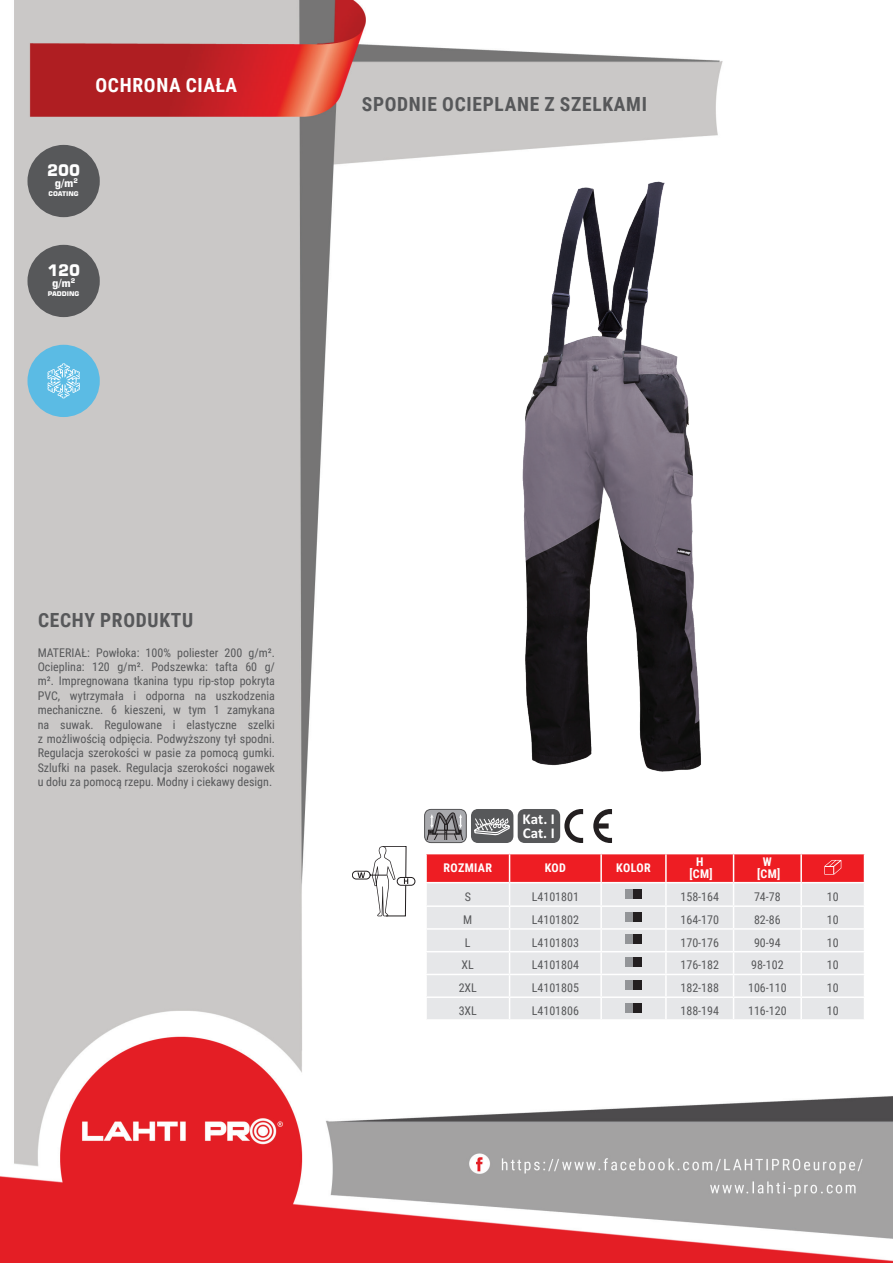
<style>
.page{position:relative;width:893px;height:1263px;background:#fff}
.page>*{position:absolute;margin:0;border:0;box-sizing:border-box;transform-origin:0 0}
.t1{font:700 19.5px "Roboto Condensed";letter-spacing:.035em;color:#57585a}
.t2{font:700 19.5px "Roboto Condensed";letter-spacing:.035em;color:#fff}
.t3{font:700 15.75px "Square 721 BT";color:#fff}
.t4{font:700 15px/13.8px "Calibri Profix";color:#fff}
.t5{font:12px/14.4px "Roboto Condensed";color:#57585a;text-align:justify}
.t6{font:700 12px/12px "Roboto Condensed";letter-spacing:.035em;color:#fff;text-align:center}
.t7{font:700 10.95px "Square 721 BT";color:#fff}
.t8{font:700 6.45px "Square 721 BT";color:#fff}
</style>
<div class="page">
<img style="left:0;top:0;width:893px;height:1263px">
<div style="left:27px;top:145px;width:73px;height:72px;background:#57585a;border-radius:50%"></div>
<div style="left:27px;top:245px;width:73px;height:72px;background:#57585a;border-radius:50%"></div>
<div style="left:27px;top:345px;width:73px;height:72px;background:#5bbbe4;border-radius:50%"></div>
<img style="left:523px;top:181px;width:179px;height:590px">
<hr style="left:425px;top:854px;width:2px;height:28px;background:#fff">
<hr style="left:425px;top:883px;width:2px;height:22px;background:#fff">
<hr style="left:425px;top:907px;width:2px;height:21px;background:#fff">
<hr style="left:425px;top:930px;width:2px;height:21px;background:#fff">
<hr style="left:425px;top:952px;width:2px;height:22px;background:#fff">
<hr style="left:425px;top:975px;width:2px;height:21px;background:#fff">
<hr style="left:425px;top:998px;width:2px;height:21px;background:#fff">
<hr style="left:425px;top:853px;width:85px;height:1px;background:#fff">
<hr style="left:425px;top:882px;width:85px;height:1px;background:#fff">
<hr style="left:425px;top:905px;width:85px;height:2px;background:#fff">
<hr style="left:425px;top:928px;width:85px;height:2px;background:#fff">
<hr style="left:425px;top:951px;width:85px;height:1px;background:#fff">
<hr style="left:425px;top:974px;width:85px;height:1px;background:#fff">
<hr style="left:425px;top:996px;width:85px;height:2px;background:#fff">
<hr style="left:425px;top:1019px;width:85px;height:2px;background:#fff">
<hr style="left:510px;top:1019px;width:91px;height:2px;background:#fff">
<hr style="left:601px;top:1019px;width:65px;height:2px;background:#fff">
<hr style="left:666px;top:1019px;width:67px;height:2px;background:#fff">
<hr style="left:733px;top:1019px;width:68px;height:2px;background:#fff">
<hr style="left:801px;top:1019px;width:64px;height:2px;background:#fff">
<svg style="left:426px;top:853px;width:439px;height:166px;background:#e9c7ca"></svg>
<div style="left:625px;top:889px;width:8px;height:10px;background:#939598"></div>
<div style="left:633px;top:889px;width:9px;height:10px;background:#231f20"></div>
<div style="left:625px;top:912px;width:8px;height:9px;background:#939598"></div>
<div style="left:633px;top:912px;width:9px;height:9px;background:#231f20"></div>
<div style="left:625px;top:934px;width:8px;height:10px;background:#939598"></div>
<div style="left:633px;top:934px;width:9px;height:10px;background:#231f20"></div>
<div style="left:625px;top:957px;width:8px;height:10px;background:#939598"></div>
<div style="left:633px;top:957px;width:9px;height:10px;background:#231f20"></div>
<div style="left:625px;top:980px;width:8px;height:10px;background:#939598"></div>
<div style="left:633px;top:980px;width:9px;height:10px;background:#231f20"></div>
<div style="left:625px;top:1003px;width:8px;height:10px;background:#939598"></div>
<div style="left:633px;top:1003px;width:9px;height:10px;background:#231f20"></div>
<div style="left:425px;top:809px;width:41px;height:33px;background:#a8a9ad;border-radius:7px"></div>
<div style="left:424px;top:809px;width:43px;height:34px;border:1px solid #57585a;border-radius:7px"></div>
<svg style="left:424px;top:809px;width:43px;height:30px"></svg>
<div style="left:472px;top:810px;width:41px;height:32px;background:#57585a;border-radius:7px"></div>
<div style="left:471px;top:809px;width:42px;height:34px;border:2px solid #57585a;border-radius:7px"></div>
<svg style="left:473px;top:817px;width:37px;height:19px"></svg>
<div style="left:518px;top:809px;width:42px;height:34px;background:#57585a;border-radius:7px"></div>
<svg style="left:593px;top:809px;width:19px;height:34px"></svg>
<svg style="left:564px;top:809px;width:19px;height:34px"></svg>
<svg style="left:47px;top:363px;width:33px;height:35px"></svg>
<div style="left:352px;top:871px;width:18px;height:8px;background:#fff;border:1px solid #231f20;border-radius:4px"></div>
<svg style="left:358px;top:872px;width:7px;height:6px"></svg>
<svg style="left:397px;top:877px;width:18px;height:8px"></svg>
<svg style="left:372px;top:846px;width:36px;height:70px"></svg>
<h1 class="t2" style="left:96px;top:71px;width:143px">OCHRONA CIAŁA</h1>
<h2 class="t3" style="left:47px;top:161px;width:34px">200</h2>
<p class="t7" style="left:55px;top:176px;width:25px">g/m<sup>2</sup></p>
<p class="t8" style="left:49px;top:190px;width:31px">COATING</p>
<h2 class="t3" style="left:47px;top:261px;width:34px">120</h2>
<p class="t7" style="left:52px;top:276px;width:25px">g/m<sup>2</sup></p>
<p class="t8" style="left:48px;top:290px;width:33px">PADDING</p>
<h1 class="t1" style="left:362px;top:91px;width:287px">SPODNIE OCIEPLANE Z SZELKAMI</h1>
<h1 class="t1" style="left:38px;top:607px;width:157px">CECHY PRODUKTU</h1>
<p class="t5" style="left:38px;top:645px;width:239px">MATERIAŁ: Powłoka: 100% poliester 200 g/m².<br>Ocieplina: 120 g/m². Podszewka: tafta 60 g/ m². Impregnowana tkanina typu rip-stop pokryta PVC, wytrzymała i odporna na uszkodzenia mechaniczne. 6 kieszeni, w tym 1 zamykana na suwak. Regulowane i elastyczne szelki z możliwością odpięcia. Podwyższony tył spodni.<br>Regulacja szerokości w pasie za pomocą gumki.<br>Szlufki na pasek. Regulacja szerokości nogawek u dołu za pomocą rzepu. Modny i ciekawy design.</p>
<p class="t4" style="left:523px;top:811px;width:34px">Kat. I<br>Cat. I</p>
<p class="t6" style="left:443px;top:862px;width:50px">ROZMIAR</p>
<p class="t6" style="left:545px;top:862px;width:23px">KOD</p>
<p class="t6" style="left:616px;top:862px;width:36px">KOLOR</p>
<p class="t6" style="left:690px;top:856px;width:25px">H [CM]</p>
<p class="t6" style="left:757px;top:856px;width:25px">W [CM]</p>
<p class="t5" style="left:465px;top:889px;width:8px">S</p>
<p class="t5" style="left:532px;top:889px;width:49px">L4101801</p>
<p class="t5" style="left:680px;top:889px;width:40px">158-164</p>
<p class="t5" style="left:754px;top:889px;width:28px">74-78</p>
<p class="t5" style="left:827px;top:889px;width:13px">10</p>
<p class="t5" style="left:463px;top:912px;width:11px">M</p>
<p class="t5" style="left:532px;top:912px;width:49px">L4101802</p>
<p class="t5" style="left:680px;top:912px;width:40px">164-170</p>
<p class="t5" style="left:754px;top:912px;width:28px">82-86</p>
<p class="t5" style="left:827px;top:912px;width:13px">10</p>
<p class="t5" style="left:465px;top:935px;width:7px">L</p>
<p class="t5" style="left:532px;top:935px;width:49px">L4101803</p>
<p class="t5" style="left:680px;top:935px;width:40px">170-176</p>
<p class="t5" style="left:754px;top:935px;width:28px">90-94</p>
<p class="t5" style="left:827px;top:935px;width:13px">10</p>
<p class="t5" style="left:462px;top:957px;width:14px">XL</p>
<p class="t5" style="left:532px;top:957px;width:49px">L4101804</p>
<p class="t5" style="left:680px;top:957px;width:40px">176-182</p>
<p class="t5" style="left:751px;top:957px;width:34px">98-102</p>
<p class="t5" style="left:827px;top:957px;width:13px">10</p>
<p class="t5" style="left:459px;top:980px;width:20px">2XL</p>
<p class="t5" style="left:532px;top:980px;width:49px">L4101805</p>
<p class="t5" style="left:680px;top:980px;width:40px">182-188</p>
<p class="t5" style="left:748px;top:980px;width:40px">106-110</p>
<p class="t5" style="left:827px;top:980px;width:13px">10</p>
<p class="t5" style="left:459px;top:1003px;width:20px">3XL</p>
<p class="t5" style="left:532px;top:1003px;width:49px">L4101806</p>
<p class="t5" style="left:680px;top:1003px;width:40px">188-194</p>
<p class="t5" style="left:748px;top:1003px;width:40px">116-120</p>
<p class="t5" style="left:827px;top:1003px;width:13px">10</p>
</div>
